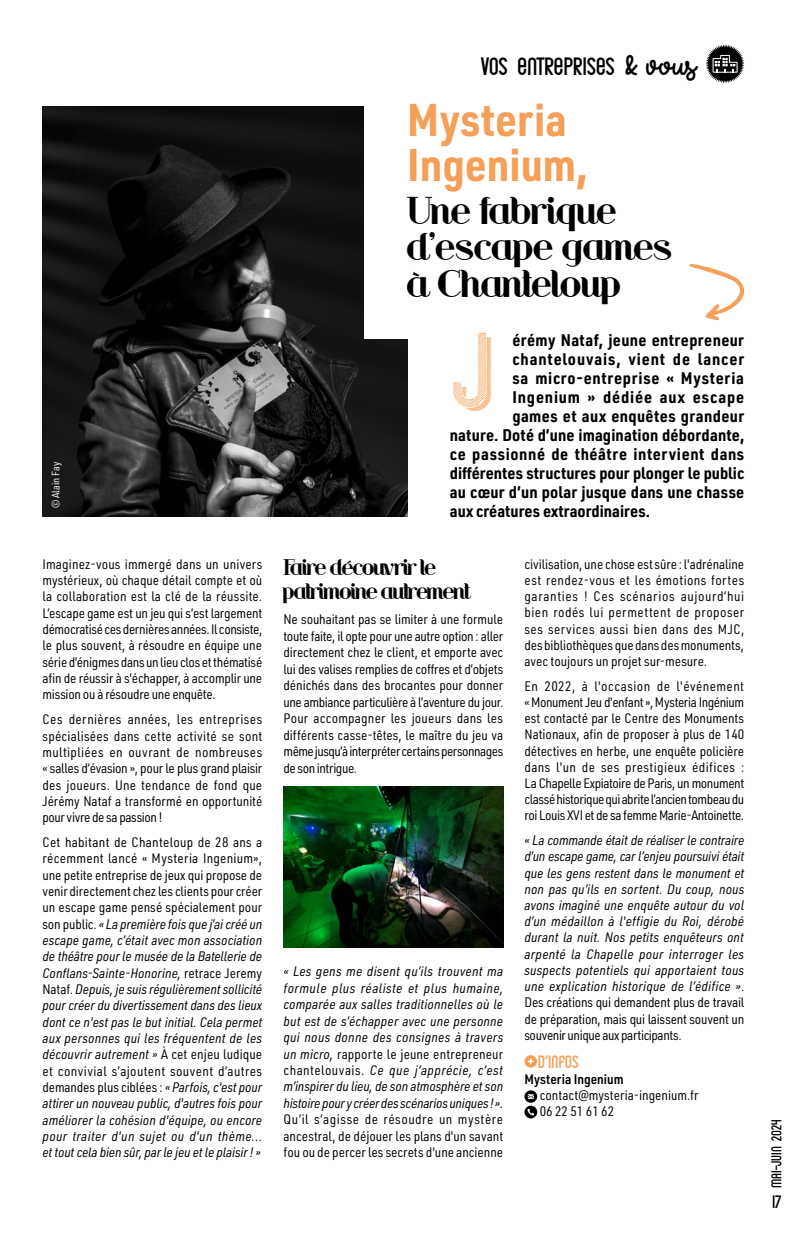
<style>
.page{position:relative;width:808px;height:1234px;background:#fff}
.page>*{position:absolute;margin:0;border:0;box-sizing:border-box;transform-origin:0 0}
.t1{font:700 45px/45px "URWDIN Semi Cond";color:#f59f59}
.t2{font:45px "Bingke Coklat";color:#f59f59}
.t3{font:36px/36px "Riot Squad";letter-spacing:.01em;color:#000}
.t4{font:24px "Try Happiness";color:#000}
.t5{font:21px/24.5px "Riot Squad";letter-spacing:-.04em;color:#000}
.t6{font:700 16.5px "URWDIN Semi Cond";letter-spacing:.025em;color:#000}
.t7{font:700 16.5px "URWDIN Semi Cond";color:#000}
.t8{font:700 16.5px "URWDIN Semi Cond";letter-spacing:.05em;color:#000}
.t9{font:italic 13.5px/16.4px "URWDIN Semi Cond";letter-spacing:-.01em;color:#000;text-align:justify}
.t10{font:13.5px/16.2px "URWDIN Semi Cond";letter-spacing:-.015em;color:#000;text-align:justify}
.t11{font:600 13.5px "URWDIN Semi Cond";color:#000}
.t12{font:10.5px "Bingke Berendam";color:#000}
.t13{font:10.5px "URWDIN Semi Cond";color:#fff}
.t14{font:7.5px "Bingke Berendam";letter-spacing:-.02em;color:#f59f59}
.t15{font:7.5px "Bingke Berendam";color:#000}
.t16{font:6px "Bingke Berendam";letter-spacing:-.005em;color:#000}
.s1{font-style:normal}
</style>
<div class="page">
<svg style="left:706px;top:45px;width:38px;height:38px"></svg>
<img style="left:43px;top:106px;width:364px;height:410px">
<div style="left:365px;top:85px;width:295px;height:254px;background:#fff"></div>
<svg style="left:524px;top:1055px;width:13px;height:12px"></svg>
<svg style="left:524px;top:1090px;width:13px;height:12px"></svg>
<svg style="left:528px;top:1093px;width:6px;height:5px"></svg>
<svg style="left:524px;top:1105px;width:13px;height:13px"></svg>
<svg style="left:689px;top:264px;width:56px;height:56px"></svg>
<img style="left:283px;top:786px;width:220px;height:160px">
<p class="t13" style="left:49px;top:508px;width:48px;rotate:-90deg">© Alain Fay</p>
<p class="t10" style="left:43px;top:555px;width:221px">Imaginez-vous immergé dans un univers mystérieux, où chaque détail compte et où la collaboration est la clé de la réussite.<br>L’escape game est un jeu qui s’est largement démocratisé ces dernières années. Il consiste, le plus souvent, à résoudre en équipe une série d’énigmes dans un lieu clos et thématisé afin de réussir à s'échapper, à accomplir une mission ou à résoudre une enquête.</p>
<p class="t10" style="left:43px;top:710px;width:221px">Ces dernières années, les entreprises spécialisées dans cette activité se sont multipliées en ouvrant de nombreuses « salles d’évasion », pour le plus grand plaisir des joueurs. Une tendance de fond que Jérémy Nataf a transformé en opportunité pour vivre de sa passion !</p>
<p class="t9" style="left:43px;top:833px;width:221px"><span class="s1">Cet habitant de Chanteloup de 28 ans a récemment lancé « Mysteria Ingenium», une petite entreprise de jeux qui propose de venir directement chez les clients pour créer un escape game pensé spécialement pour son public.</span> « La première fois que j’ai créé un escape game, c’était avec mon association de théâtre pour le musée de la Batellerie de Conflans-Sainte-Honorine, <span class="s1">retrace Jeremy Nataf.</span> Depuis, je suis régulièrement sollicité pour créer du divertissement dans des lieux dont ce n'est pas le but initial. Cela permet aux personnes qui les fréquentent de les découvrir autrement » <span class="s1">À cet enjeu ludique et convivial s’ajoutent souvent d’autres demandes plus ciblées :</span> « Parfois, c'est pour attirer un nouveau public, d'autres fois pour améliorer la cohésion d'équipe, ou encore pour traiter d'un sujet ou d'un thème... et tout cela bien sûr, par le jeu et le plaisir ! »</p>
<p class="t12" style="left:481px;top:65px;width:135px">VOS ENTREPRISES</p>
<h3 class="t4" style="left:624px;top:52px;width:73px">&amp; vous</h3>
<h1 class="t1" style="left:407px;top:96px;width:182px">Mysteria<br>Ingenium,</h1>
<h2 class="t3" style="left:407px;top:193px;width:266px">Une fabrique d'escape games à Chanteloup</h2>
<p class="t6" style="left:512px;top:328px;width:233px">érémy Nataf, jeune entrepreneur</p>
<p class="t8" style="left:512px;top:347px;width:233px">chantelouvais, vient de lancer</p>
<p class="t6" style="left:512px;top:366px;width:233px">sa micro-entreprise « Mysteria</p>
<p class="t8" style="left:512px;top:385px;width:233px">Ingenium » dédiée aux escape</p>
<p class="t6" style="left:512px;top:404px;width:233px">games et aux enquêtes grandeur</p>
<p class="t6" style="left:450px;top:423px;width:296px">nature. Doté d’une imagination débordante,</p>
<p class="t6" style="left:450px;top:442px;width:296px">ce passionné de théâtre intervient dans</p>
<p class="t7" style="left:450px;top:461px;width:296px">différentes structures pour plonger le public</p>
<p class="t6" style="left:450px;top:480px;width:296px">au cœur d’un polar jusque dans une chasse</p>
<p class="t7" style="left:450px;top:499px;width:202px">aux créatures extraordinaires.</p>
<h1 class="t2" style="left:454px;top:369px;width:40px">J</h1>
<h3 class="t5" style="left:283px;top:555px;width:188px">Faire découvrir le patrimoine autrement</h3>
<p class="t10" style="left:283px;top:611px;width:221px">Ne souhaitant pas se limiter à une formule toute faite, il opte pour une autre option : aller directement chez le client, et emporte avec lui des valises remplies de coffres et d’objets dénichés dans des brocantes pour donner une ambiance particulière à l’aventure du jour.<br>Pour accompagner les joueurs dans les différents casse-têtes, le maître du jeu va même jusqu’à interpréter certains personnages de son intrigue.</p>
<p class="t9" style="left:283px;top:962px;width:221px">« Les gens me disent qu’ils trouvent ma formule plus réaliste et plus humaine, comparée aux salles traditionnelles où le but est de s’échapper avec une personne qui nous donne des consignes à travers un micro, <span class="s1">rapporte le jeune entrepreneur chantelouvais.</span> Ce que j’apprécie, c’est m’inspirer du lieu, de son atmosphère et son histoire pour y créer des scénarios uniques ! »<span class="s1">.<br>Qu’il s’agisse de résoudre un mystère ancestral, de déjouer les plans d'un savant fou ou de percer les secrets d'une ancienne</span></p>
<p class="t10" style="left:524px;top:555px;width:221px">civilisation, une chose est sûre : l'adrénaline est rendez-vous et les émotions fortes garanties ! Ces scénarios aujourd’hui bien rodés lui permettent de proposer ses services aussi bien dans des MJC, des bibliothèques que dans des monuments, avec toujours un projet sur-mesure.</p>
<p class="t10" style="left:524px;top:677px;width:221px">En 2022, à l'occasion de l'événement « Monument Jeu d'enfant », Mysteria Ingénium est contacté par le Centre des Monuments Nationaux, afin de proposer à plus de 140 détectives en herbe, une enquête policière dans l'un de ses prestigieux édifices :<br>La Chapelle Expiatoire de Paris, un monument classé historique qui abrite l’ancien tombeau du roi Louis XVI et de sa femme Marie-Antoinette.</p>
<p class="t9" style="left:524px;top:831px;width:221px">« La commande était de réaliser le contraire d’un escape game, car l’enjeu poursuivi était que les gens restent dans le monument et non pas qu’ils en sortent. Du coup, nous avons imaginé une enquête autour du vol d’un médaillon à l'effigie du Roi, dérobé durant la nuit. Nos petits enquêteurs ont arpenté la Chapelle pour interroger les suspects potentiels qui apportaient tous une explication historique de l’édifice »<span class="s1">.<br>Des créations qui demandent plus de travail de préparation, mais qui laissent souvent un souvenir unique aux participants.</span></p>
<p class="t14" style="left:538px;top:1060px;width:42px">D’INFOS</p>
<p class="t11" style="left:524px;top:1069px;width:101px">Mysteria Ingenium</p>
<p class="t10" style="left:540px;top:1086px;width:160px">contact@mysteria-ingenium.fr<br>06 22 51 61 62</p>
<p class="t16" style="left:776px;top:1187px;width:70px;rotate:-90deg">MAI-JUIN 2024</p>
<p class="t15" style="left:772px;top:1200px;width:10px">17</p>
</div>
